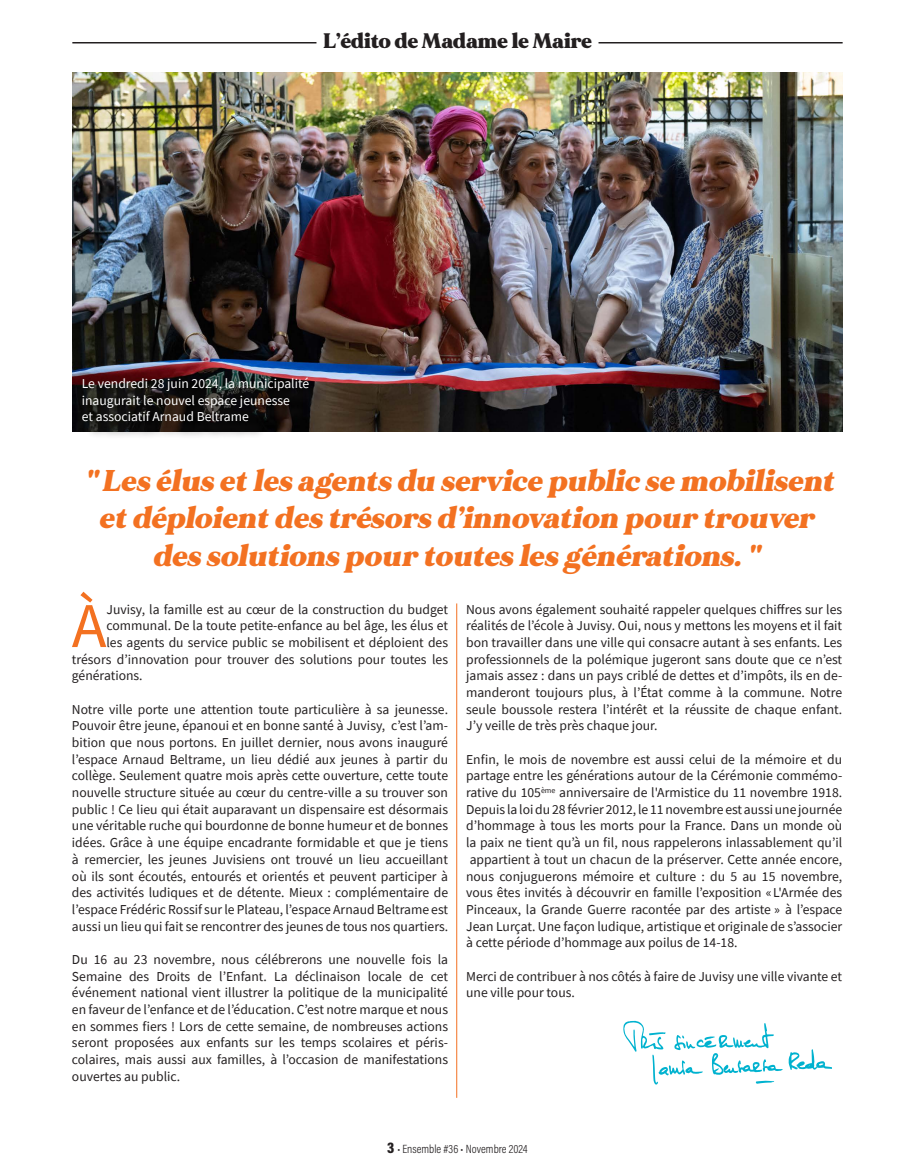
<style>
.page{position:relative;width:915px;height:1170px;background:#fff}
.page>*{position:absolute;margin:0;border:0;box-sizing:border-box;transform-origin:0 0}
.t1{font:63.75px "Source Sans Pro";color:#f37121}
.TexteCourant{font:italic 900 30px/37.5px "MADE Mirage";color:#f37121;text-align:center}
.t2{font:900 21px "MADE Mirage";color:#231f20}
.t3{font:13.65px/16.6px "Source Sans Pro";color:#231f20;text-align:justify}
.t4{font:13.65px/16.6px "Source Sans Pro";color:#fff}
.t5{font:12px "Acumin Variable Concept";color:#231f20}
.s1{font-size:15.75px}
</style>
<div class="page">
<svg style="left:788px;top:1049px;width:43px;height:20px"></svg>
<svg style="left:623px;top:1020px;width:159px;height:64px"></svg>
<hr style="left:72px;top:42px;width:244px;height:1px;background:#231f20">
<hr style="left:598px;top:42px;width:244px;height:1px;background:#231f20">
<hr style="left:456px;top:603px;width:1px;height:494px;background:#f37121">
<img style="left:72px;top:72px;width:770px;height:359px">
<div style="left:85px;top:381px;width:242px;height:58px;background:#231f20;opacity:.75"></div>
<p class="t2" style="left:323px;top:27px;width:270px">L’édito de Madame le Maire</p>
<p class="t4" style="left:82px;top:375px;width:229px">Le vendredi 28 juin 2024, la municipalité inaugurait le nouvel espace jeunesse</p>
<p class="t4" style="left:82px;top:408px;width:168px">et associatif Arnaud Beltrame</p>
<p class="TexteCourant" style="left:85px;top:461px;width:758px">"Lesélusetlesagentsdu service public se mobilisent etdéploientdestrésorsd’innovation pour trouver</p>
<p class="TexteCourant" style="left:153px;top:536px;width:616px">dessolutionspour touteslesgénérations."</p>
<p class="t1" style="left:72px;top:585px;width:36px">À</p>
<p class="t3" style="left:466px;top:600px;width:377px">Nous avons également souhaité rappeler quelques chiffres sur les réalités de l’école à Juvisy. Oui, nous y mettons les moyens et il fait bon travailler dans une ville qui consacre autant à ses enfants. Les professionnels de la polémique jugeront sans doute que ce n’est jamais assez : dans un pays criblé de dettes et d’impôts, ils en de&shy;manderont toujours plus, à l’État comme à la commune. Notre seule boussole restera l’intérêt et la réussite de chaque enfant.<br>J’y veille de très près chaque jour.</p>
<p class="t3" style="left:466px;top:750px;width:377px">Enfin, le mois de novembre est aussi celui de la mémoire et du partage entre les générations autour de la Cérémonie commémo&shy;rative du 105<sup>ème</sup> anniversaire de l'Armistice du 11 novembre 1918.<br>Depuis la loi du 28 février 2012, le 11 novembre est aussi une journée d’hommage à tous les morts pour la France. Dans un monde où la paix ne tient qu’à un fil, nous rappelerons inlassablement qu’il appartient à tout un chacun de la préserver. Cette année encore, nous conjuguerons mémoire et culture : du 5 au 15 novembre, vous êtes invités à découvrir en famille l’exposition « L'Armée des Pinceaux, la Grande Guerre racontée par des artiste » à l’espace Jean Lurçat. Une façon ludique, artistique et originale de s’associer à cette période d’hommage aux poilus de 14-18.</p>
<p class="t3" style="left:466px;top:967px;width:377px">Merci de contribuer à nos côtés à faire de Juvisy une ville vivante et une ville pour tous.</p>
<p class="t3" style="left:106px;top:600px;width:343px">Juvisy, la famille est au cœur de la construction du budget</p>
<p class="t3" style="left:106px;top:617px;width:343px">communal. De la toute petite-enfance au bel âge, les élus et</p>
<p class="t3" style="left:106px;top:634px;width:343px">les agents du service public se mobilisent et déploient des</p>
<p class="t3" style="left:72px;top:650px;width:377px">trésors d’innovation pour trouver des solutions pour toutes les</p>
<p class="t3" style="left:72px;top:667px;width:72px">générations.</p>
<p class="t3" style="left:72px;top:700px;width:377px">Notre ville porte une attention toute particulière à sa jeunesse.<br>Pouvoir être jeune, épanoui et en bonne santé à Juvisy, c’est l’am&shy;bition que nous portons. En juillet dernier, nous avons inauguré l’espace Arnaud Beltrame, un lieu dédié aux jeunes à partir du collège. Seulement quatre mois après cette ouverture, cette toute nouvelle structure située au cœur du centre-ville a su trouver son public ! Ce lieu qui était auparavant un dispensaire est désormais une véritable ruche qui bourdonne de bonne humeur et de bonnes idées. Grâce à une équipe encadrante formidable et que je tiens à remercier, les jeunes Juvisiens ont trouvé un lieu accueillant où ils sont écoutés, entourés et orientés et peuvent participer à des activités ludiques et de détente. Mieux : complémentaire de l’espace Frédéric Rossif sur le Plateau, l’espace Arnaud Beltrame est aussi un lieu qui fait se rencontrer des jeunes de tous nos quartiers.</p>
<p class="t3" style="left:72px;top:950px;width:377px">Du 16 au 23 novembre, nous célébrerons une nouvelle fois la Semaine des Droits de l’Enfant. La déclinaison locale de cet événement national vient illustrer la politique de la municipalité en faveur de l’enfance et de l’éducation. C’est notre marque et nous en sommes fiers ! Lors de cette semaine, de nombreuses actions seront proposées aux enfants sur les temps scolaires et péris&shy;colaires, mais aussi aux familles, à l’occasion de manifestations ouvertes au public.</p>
<p class="t5" style="left:387px;top:1140px;width:142px"><span class="s1">3</span> • Ensemble #36 • Novembre 2024</p>
</div>
